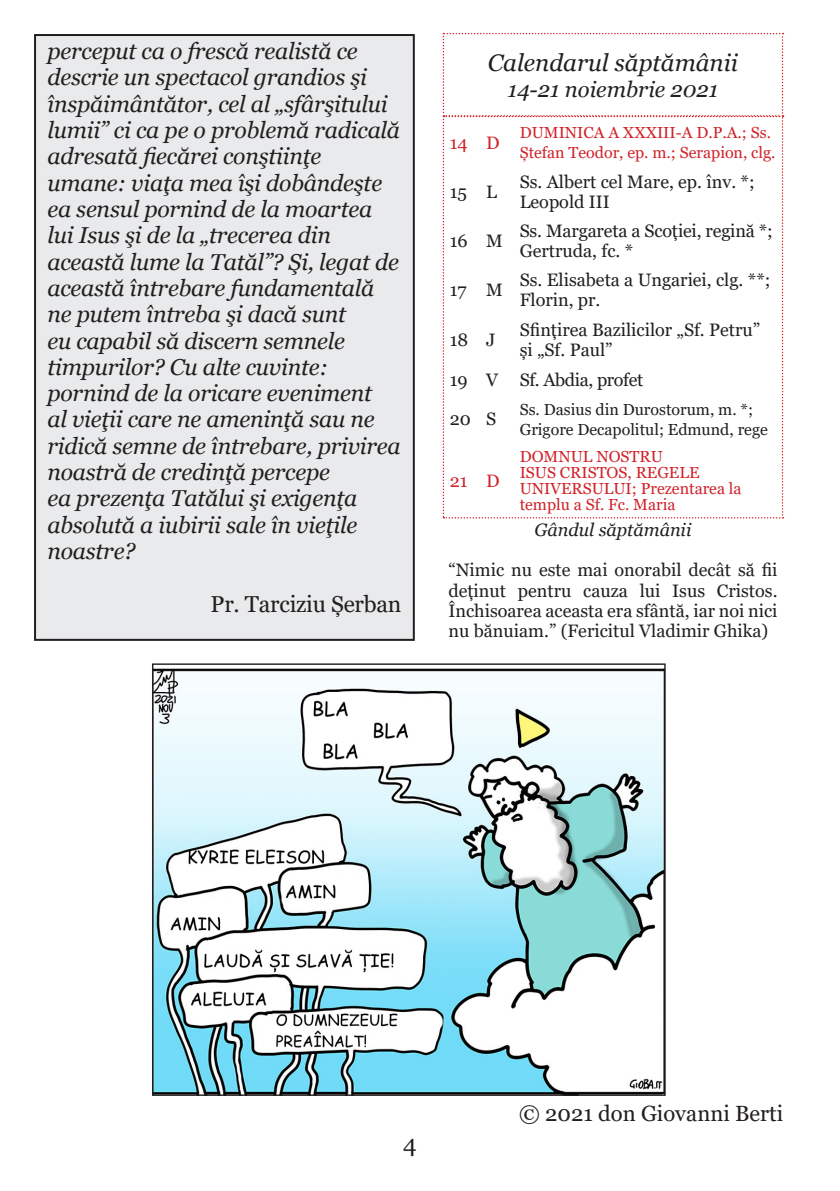
<style>
.page{position:relative;width:840px;height:1191px;background:#fff}
.page>*{position:absolute;margin:0;border:0;box-sizing:border-box;transform-origin:0 0}
.t1{font:italic 24px "Georgia";color:#231f20}
.t2{font:24px "Georgia";color:#231f20}
.t3{font:italic 23px/26.4px "Georgia";letter-spacing:-.01em;color:#231f20}
.t4{font:23px "Georgia";letter-spacing:-.01em;color:#231f20}
.t5{font:22px "Georgia";color:#231f20}
.t6{font:italic 22px "Georgia";color:#231f20}
.t7{font:18px/20px "Georgia";color:#231f20}
.t8{font:italic 18px "Georgia";color:#231f20}
.t9{font:18px "Georgia";letter-spacing:-.02em;color:#231f20}
.t10{font:18px "Georgia";color:#d1232a}
.t11{font:16px/16px "Georgia";color:#d1232a}
.t12{font:16px/20px "Georgia";color:#231f20}
</style>
<div class="page">
<div style="left:35px;top:35px;width:378px;height:605px;background:#e9eaeb"></div>
<div style="left:34px;top:34px;width:380px;height:607px;border:2px solid #231f20"></div>
<img style="left:154px;top:668px;width:509px;height:425px">
<svg style="left:442px;top:33px;width:341px;height:485px"></svg>
<p class="t3" style="left:47px;top:38px;width:354px">perceput ca o frescă realistă ce descrie un spectacol grandios şi înspăimântător, cel al „sfârşitului lumii” ci ca pe o problemă radicală adresată fiecărei conştiinţe umane: viaţa mea îşi dobândeşte ea sensul pornind de la moartea lui Isus şi de la „trecerea din această lume la Tatăl”? Şi, legat de această întrebare fundamentală ne putem întreba şi dacă sunt<br>eu capabil să discern semnele timpurilor? Cu alte cuvinte: pornind de la oricare eveniment<br>al vieţii care ne ameninţă sau ne ridică semne de întrebare, privirea noastră de credinţă percepe<br>ea prezenţa Tatălui şi exigenţa absolută a iubirii sale în vieţile noastre?</p>
<p class="t4" style="left:210px;top:590px;width:192px">Pr. Tarciziu Șerban</p>
<p class="t1" style="left:487px;top:47px;width:251px">Calendarul săptămânii</p>
<p class="t6" style="left:507px;top:75px;width:212px">14-21 noiembrie 2021</p>
<p class="t10" style="left:449px;top:132px;width:19px">14</p>
<p class="t10" style="left:486px;top:132px;width:15px">D</p>
<p class="t11" style="left:519px;top:123px;width:257px;line-height:20px">DUMINICA A XXXIII-A D.P.A.; Ss.<br>Ștefan Teodor, ep. m.; Serapion, clg.</p>
<p class="t7" style="left:449px;top:182px;width:19px">15</p>
<p class="t7" style="left:486px;top:182px;width:12px">L</p>
<p class="t7" style="left:519px;top:172px;width:236px">Ss. Albert cel Mare, ep. înv. *;<br>Leopold III</p>
<p class="t7" style="left:449px;top:231px;width:19px">16</p>
<p class="t7" style="left:486px;top:231px;width:18px">M</p>
<p class="t7" style="left:519px;top:221px;width:254px">Ss. Margareta a Scoției, regină *;<br>Gertruda, fc. *</p>
<p class="t7" style="left:449px;top:280px;width:18px">17</p>
<p class="t7" style="left:486px;top:280px;width:18px">M</p>
<p class="t7" style="left:519px;top:270px;width:252px">Ss. Elisabeta a Ungariei, clg. **;<br>Florin, pr.</p>
<p class="t7" style="left:449px;top:330px;width:20px">18</p>
<p class="t7" style="left:486px;top:330px;width:11px">J</p>
<p class="t7" style="left:519px;top:320px;width:242px">Sfințirea Bazilicilor „Sf. Petru” și „Sf. Paul”</p>
<p class="t7" style="left:449px;top:370px;width:19px">19</p>
<p class="t7" style="left:486px;top:370px;width:14px">V</p>
<p class="t9" style="left:519px;top:368px;width:125px">Sf. Abdia, profet</p>
<p class="t7" style="left:449px;top:410px;width:23px">20</p>
<p class="t7" style="left:486px;top:410px;width:12px">S</p>
<p class="t12" style="left:519px;top:399px;width:249px">Ss. Dasius din Durostorum, m. *;<br>Grigore Decapolitul; Edmund, rege</p>
<p class="t10" style="left:449px;top:470px;width:19px">21</p>
<p class="t10" style="left:486px;top:470px;width:15px">D</p>
<p class="t11" style="left:519px;top:449px;width:223px">DOMNUL NOSTRU<br>ISUS CRISTOS, REGELE<br>UNIVERSULUI; Prezentarea la templu a Sf. Fc. Maria</p>
<p class="t8" style="left:534px;top:519px;width:158px">Gândul săptămânii</p>
<p class="t7" style="left:448px;top:560px;width:330px;text-align:justify">“Nimic nu este mai onorabil decât să fii deținut pentru cauza lui Isus Cristos.<br>Închisoarea aceasta era sfântă, iar noi nici nu bănuiam.” (Fericitul Vladimir Ghika)</p>
<p class="t2" style="left:403px;top:1129px;width:15px">4</p>
<p class="t5" style="left:519px;top:1100px;width:265px">© 2021 don Giovanni Berti</p>
</div>
